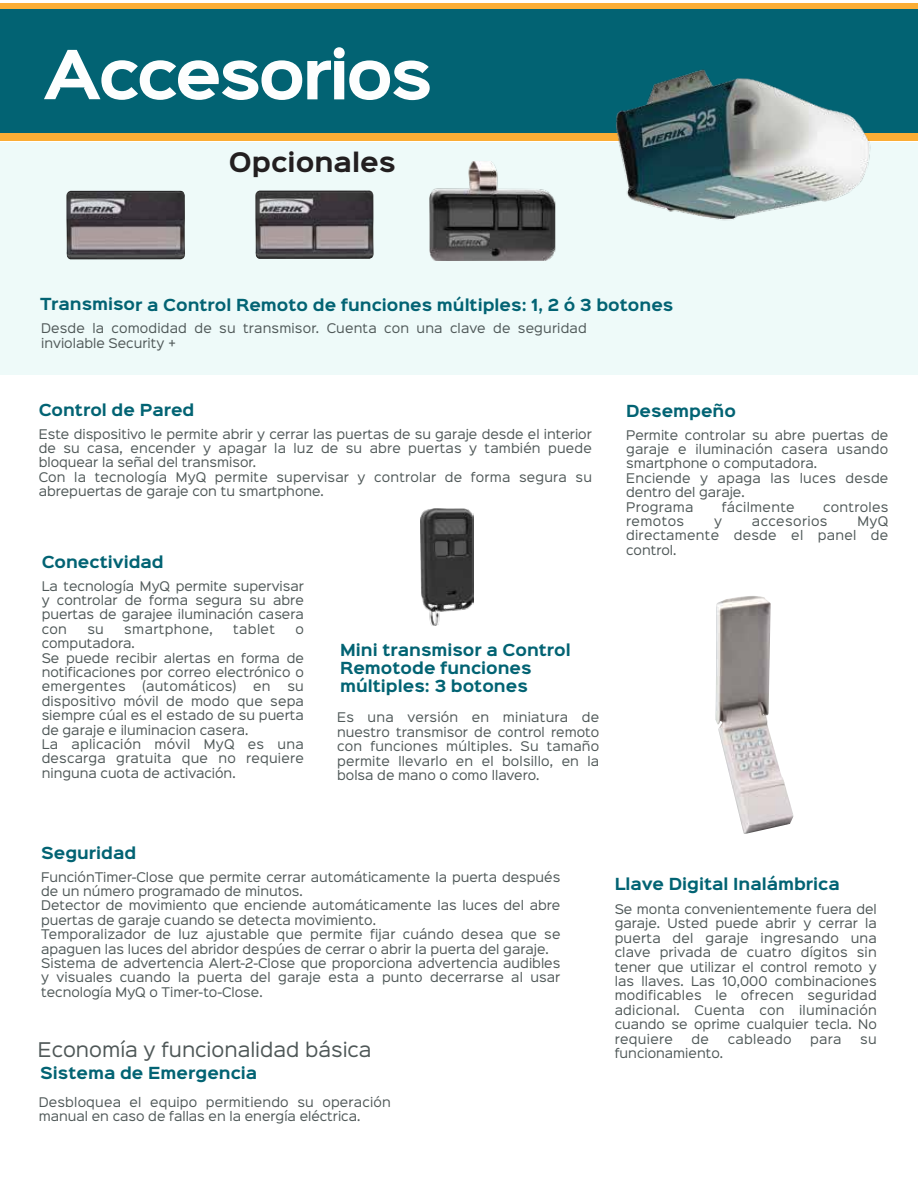
<style>
.page{position:relative;width:918px;height:1188px;background:#fff}
.page>*{position:absolute;margin:0;border:0;box-sizing:border-box;transform-origin:0 0}
.t1{font:700 60.9px "Sinkin Sans 700";letter-spacing:-.05em;color:#fdfefe}
.t2{font:700 24.3px "Sinkin Sans 700";color:#231f20}
.t3{font:18.3px "Sinkin Sans 400";color:#4f5858}
.t4{font:700 15px/18px "Sinkin Sans 700";color:#026373}
.t5{font:12px/14.4px "Sinkin Sans 400";color:#4f5858}
.t6{font:12px "Sinkin Sans 400";letter-spacing:.03em;color:#4f5858}
.t7{font:12px "Sinkin Sans 400";letter-spacing:.025em;color:#4f5858}
.t8{font:12px "Sinkin Sans 400";letter-spacing:.02em;color:#4f5858}
</style>
<div class="page">
<div style="left:0;top:3px;width:918px;height:138px;background:#fbad35"></div>
<div style="left:0;top:9px;width:918px;height:124px;background:#026373"></div>
<div style="left:0;top:142px;width:918px;height:232px;background:#eefaf9"></div>
<img style="left:716px;top:596px;width:78px;height:238px">
<img style="left:255px;top:190px;width:119px;height:69px">
<img style="left:66px;top:191px;width:119px;height:69px">
<img style="left:421px;top:509px;width:53px;height:116px">
<img style="left:429px;top:161px;width:126px;height:100px">
<img style="left:616px;top:69px;width:255px;height:152px">
<h1 class="t1" style="left:43px;top:43px;width:391px">Accesorios</h1>
<h2 class="t2" style="left:229px;top:150px;width:168px">Opcionales</h2>
<p class="t4" style="left:40px;top:296px;width:635px">Transmisor a Control Remoto de funciones múltiples: 1, 2 ó 3 botones</p>
<p class="t5" style="left:41px;top:320px;width:547px">Desde la comodidad de su transmisor. Cuenta con una clave de seguridad inviolable Security +</p>
<p class="t4" style="left:39px;top:402px;width:157px">Control de Pared</p>
<p class="t5" style="left:39px;top:425px;width:555px">Este dispositivo le permite abrir y cerrar las puertas de su garaje desde el interior de su casa, encender y apagar la luz de su abre puertas y también puede bloquear la señal del transmisor.<br>Con la tecnología MyQ permite supervisar y controlar de forma segura su abrepuertas de garaje con tu smartphone.</p>
<p class="t4" style="left:42px;top:554px;width:124px">Conectividad</p>
<p class="t5" style="left:42px;top:577px;width:264px;text-align:justify">La tecnología MyQ permite supervisar y controlar de forma segura su abre puertas de garajee iluminación casera con</p>
<p class="t5" style="left:87px;top:621px;width:18px">su</p>
<p class="t6" style="left:124px;top:619px;width:90px">smartphone,</p>
<p class="t5" style="left:233px;top:621px;width:43px">tablet</p>
<p class="t5" style="left:295px;top:621px;width:10px">o</p>
<p class="t5" style="left:42px;top:635px;width:264px">computadora.<br>Se puede recibir alertas en forma de notificaciones por correo electrónico o emergentes</p>
<p class="t8" style="left:143px;top:676px;width:95px">(automáticos)</p>
<p class="t5" style="left:253px;top:678px;width:19px">en</p>
<p class="t5" style="left:42px;top:678px;width:264px;text-indent:246px">su dispositivo móvil de modo que sepa siempre cúal es el estado de su puerta de garaje e iluminacion casera.<br>La aplicación móvil MyQ es una descarga gratuita que no requiere ninguna cuota de activación.</p>
<p class="t4" style="left:340px;top:642px;width:232px">Mini transmisor a Control<br>Remotode funciones múltiples: 3 botones</p>
<p class="t5" style="left:337px;top:709px;width:264px;text-align:justify">Es una versión en miniatura de nuestro transmisor de control remoto con funciones múltiples. Su tamaño permite llevarlo en el bolsillo, en la bolsa de mano o como llavero.</p>
<p class="t4" style="left:626px;top:403px;width:111px">Desempeño</p>
<p class="t5" style="left:626px;top:426px;width:264px">Permite controlar su abre puertas de garaje e iluminación casera usando smartphone o computadora.<br>Enciende y apaga las luces desde dentro del garaje.<br>Programa</p>
<p class="t7" style="left:722px;top:497px;width:74px">fácilmente</p>
<p class="t7" style="left:823px;top:497px;width:67px">controles</p>
<p class="t6" style="left:626px;top:511px;width:60px">remotos</p>
<p class="t5" style="left:714px;top:513px;width:9px">y</p>
<p class="t6" style="left:752px;top:511px;width:77px">accesorios</p>
<p class="t5" style="left:626px;top:513px;width:264px;text-align:justify;text-indent:231px">MyQ directamente desde el panel de control.</p>
<p class="t4" style="left:41px;top:845px;width:97px">Seguridad</p>
<p class="t5" style="left:41px;top:868px;width:521px">FunciónTimer-Close que permite cerrar automáticamente la puerta después de un número programado de minutos.<br>Detector de movimiento que enciende automáticamente las luces del abre puertas de garaje cuando se detecta movimiento.<br>Temporalizador de luz ajustable que permite fijar cuándo desea que se apaguen las luces del abridor despúes de cerrar o abrir la puerta del garaje.<br>Sistema de advertencia Alert-2-Close que proporciona advertencia audibles y visuales cuando la puerta del garaje esta a punto decerrarse al usar tecnología MyQ o Timer-to-Close.</p>
<h3 class="t3" style="left:38px;top:1034px;width:335px">Economía y funcionalidad básica</h3>
<p class="t4" style="left:40px;top:1065px;width:219px">Sistema de Emergencia</p>
<p class="t5" style="left:39px;top:1093px;width:354px">Desbloquea el equipo permitiendo su operación manual en caso de fallas en la energía eléctrica.</p>
<p class="t4" style="left:615px;top:876px;width:227px">Llave Digital Inalámbrica</p>
<p class="t5" style="left:615px;top:901px;width:264px;text-align:justify">Se monta convenientemente fuera del garaje. Usted puede abrir y cerrar la puerta del garaje ingresando una clave privada de cuatro dígitos sin tener que utilizar el control remoto y las llaves. Las 10,000 combinaciones modificables le ofrecen seguridad adicional. Cuenta con iluminación cuando se oprime cualquier tecla. No requiere</p>
<p class="t5" style="left:692px;top:1030px;width:19px">de</p>
<p class="t7" style="left:728px;top:1029px;width:65px">cableado</p>
<p class="t5" style="left:810px;top:1030px;width:33px">para</p>
<p class="t5" style="left:860px;top:1030px;width:18px">su</p>
<p class="t5" style="left:615px;top:1045px;width:110px">funcionamiento.</p>
</div>
